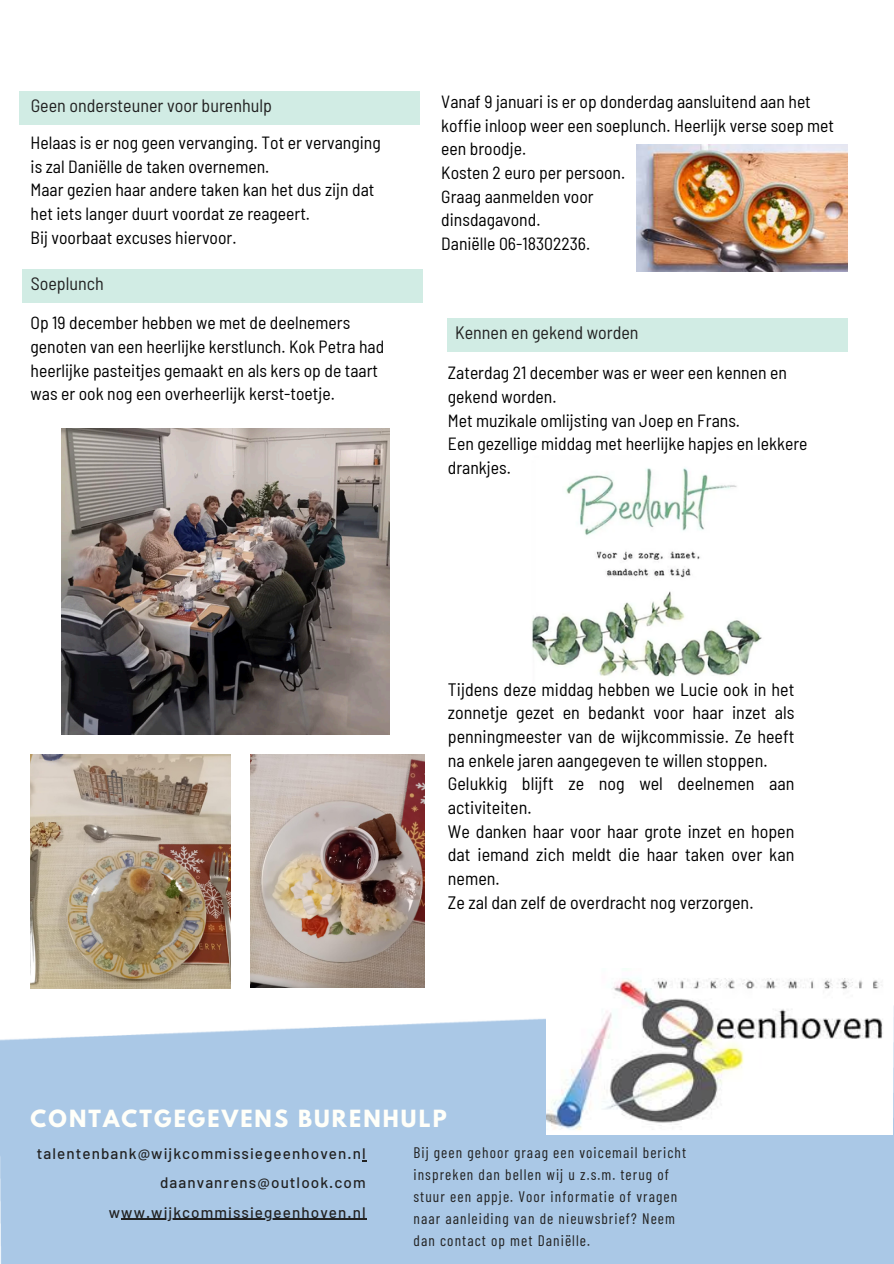
<style>
.page{position:relative;width:894px;height:1264px;background:#fff}
.page>*{position:absolute;margin:0;border:0;box-sizing:border-box;transform-origin:0 0}
.t1{font:700 21px "League Spartan";letter-spacing:.1em;color:#fffff9}
.t2{font:semi-condensed 18px/23.7px "Barlow";color:#000}
.t3{font:semi-condensed 18px "Barlow";color:#222}
.t4{font:semi-condensed 17.7px/23.7px "Barlow";color:#000}
.t5{font:15.3px/21.9px "Barlow Condensed";letter-spacing:.07em;color:#222}
.t6{font:500 15.3px/29.2px "Barlow";letter-spacing:.07em;color:#222;text-align:right}
</style>
<div class="page">
<img style="left:0;top:922px;width:893px;height:341px">
<img style="left:546px;top:968px;width:346px;height:166px">
<div style="left:19px;top:91px;width:400px;height:34px;background:#d1ece4"></div>
<div style="left:22px;top:269px;width:401px;height:34px;background:#d1ece4"></div>
<img style="left:636px;top:145px;width:211px;height:127px">
<div style="left:446px;top:318px;width:401px;height:34px;background:#d1ece4"></div>
<img style="left:61px;top:428px;width:329px;height:306px">
<img style="left:31px;top:754px;width:200px;height:234px">
<img style="left:250px;top:754px;width:174px;height:233px">
<img style="left:532px;top:468px;width:230px;height:209px">
<hr style="left:121px;top:1218px;width:30px;height:1px;background:#222">
<hr style="left:151px;top:1218px;width:196px;height:1px;background:#222">
<svg style="left:347px;top:1218px;width:19px;height:1px"></svg>
<h2 class="t3" style="left:31px;top:94px;width:243px">Geen ondersteuner voor burenhulp</h2>
<h2 class="t4" style="left:31px;top:130px;width:351px">Helaas is er nog geen vervanging. Tot er vervanging is zal Daniëlle de taken overnemen.<br>Maar gezien haar andere taken kan het dus zijn dat het iets langer duurt voordat ze reageert.<br>Bij voorbaat excuses hiervoor.</h2>
<h2 class="t3" style="left:31px;top:272px;width:74px">Soeplunch</h2>
<p class="t4" style="left:31px;top:310px;width:355px">Op 19 december hebben we met de deelnemers genoten van een heerlijke kerstlunch. Kok Petra had heerlijke pasteitjes gemaakt en als kers op de taart was er ook nog een overheerlijk kerst-toetje.</p>
<p class="t4" style="left:441px;top:89px;width:394px">Vanaf 9 januari is er op donderdag aansluitend aan het koffie inloop weer een soeplunch. Heerlijk verse soep met een broodje.<br>Kosten 2 euro per persoon.<br>Graag aanmelden voor<br>dinsdagavond.<br>Daniëlle 06-18302236.</p>
<h2 class="t3" style="left:455px;top:321px;width:185px">Kennen en gekend worden</h2>
<h2 class="t4" style="left:448px;top:360px;width:361px">Zaterdag 21 december was er weer een kennen en gekend worden.<br>Met muzikale omlijsting van Joep en Frans.<br>Een gezellige middag met heerlijke hapjes en lekkere drankjes.</h2>
<p class="t2" style="left:448px;top:676px;width:348px">Tijdens deze middag hebben we Lucie ook in het zonnetje gezet en bedankt voor haar inzet als penningmeester van de wijkcommissie. Ze heeft na enkele jaren aangegeven te willen stoppen.<br>Gelukkig blijft ze nog wel deelnemen aan activiteiten.<br>We danken haar voor haar grote inzet en hopen dat iemand zich meldt die haar taken over kan nemen.<br>Ze zal dan zelf de overdracht nog verzorgen.</p>
<h2 class="t1" style="left:31px;top:1108px;width:417px">CONTACTGEGEVENS BURENHULP</h2>
<p class="t6" style="left:37px;top:1138px;width:330px">talentenbank@wijkcommissiegeenhoven.nl daanvanrens@outlook.com www.wijkcommissiegeenhoven.nl</p>
<h2 class="t5" style="left:413px;top:1141px;width:274px">Bij geen gehoor graag een voicemail bericht inspreken dan bellen wij u z.s.m. terug of stuur een appje. Voor informatie of vragen naar aanleiding van de nieuwsbrief? Neem dan contact op met Daniëlle.</h2>
</div>
